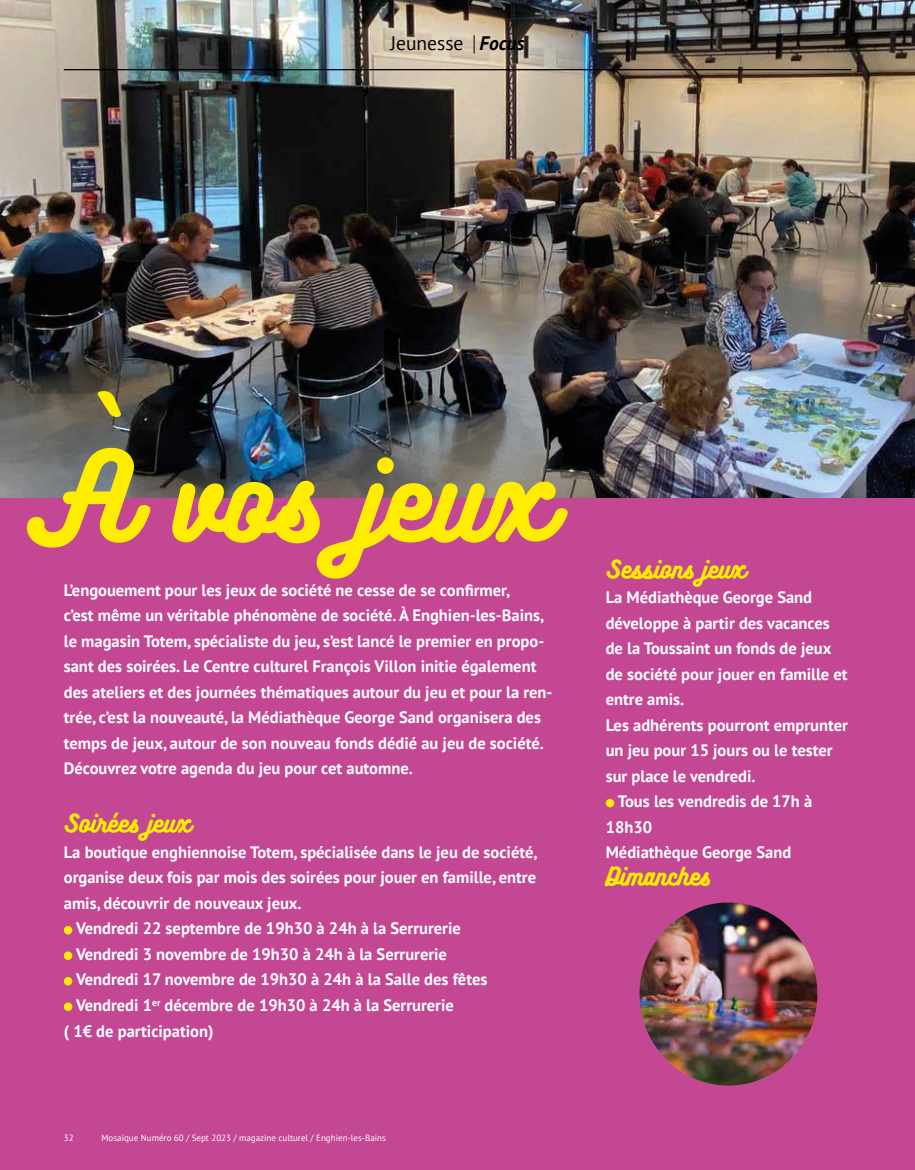
<style>
.page{position:relative;width:915px;height:1170px;background:#fff}
.page>*{position:absolute;margin:0;border:0;box-sizing:border-box;transform-origin:0 0}
.t1{font:100.65px "Bukhari Script";color:#ffed00}
.t2{font:22.5px "Bukhari Script";color:#ffed00}
.t3{font:19.5px "PT Sans";color:#000}
.t4{font:700 16.5px/25.5px "PT Sans";color:#fff}
.t5{font:9px "PT Sans";color:#fff}
.s1{font-weight:700;font-style:italic}
</style>
<div class="page">
<div style="left:0;top:497px;width:914px;height:672px;background:#c34793"></div>
<img style="left:0;top:0;width:914px;height:497px">
<svg style="left:473px;top:35px;width:1px;height:18px"></svg>
<hr style="left:64px;top:69px;width:786px;height:1px;background:#000">
<div style="left:64px;top:925px;width:8px;height:9px;background:#ffed00;border-radius:50%"></div>
<div style="left:64px;top:951px;width:8px;height:8px;background:#ffed00;border-radius:50%"></div>
<div style="left:64px;top:976px;width:8px;height:9px;background:#ffed00;border-radius:50%"></div>
<div style="left:64px;top:1002px;width:8px;height:8px;background:#ffed00;border-radius:50%"></div>
<img style="left:639px;top:902px;width:178px;height:183px">
<svg style="left:605px;top:798px;width:9px;height:9px"></svg>
<p class="t3" style="left:390px;top:31px;width:135px">Jeunesse <span class="s1">Focus</span></p>
<h1 class="t1" style="left:74px;top:385px;width:35px">`</h1>
<h1 class="t1" style="left:64px;top:445px;width:489px">Avos jeux</h1>
<p class="t4" style="left:64px;top:576px;width:490px">L’engouement pour les jeux de société ne cesse de se confirmer,<br>c’est même un véritable phénomène de société. À Enghien-les-Bains, le magasin Totem, spécialiste du jeu, s’est lancé le premier en propo&shy;sant des soirées. Le Centre culturel François Villon initie également des ateliers et des journées thématiques autour du jeu et pour la ren&shy;trée, c’est la nouveauté, la Médiathèque George Sand organisera des temps de jeux, autour de son nouveau fonds dédié au jeu de société.<br>Découvrez votre agenda du jeu pour cet automne.</p>
<h2 class="t2" style="left:64px;top:811px;width:128px">Soirées jeux</h2>
<p class="t4" style="left:64px;top:839px;width:474px">La boutique enghiennoise Totem, spécialisée dans le jeu de société,</p>
<p class="t4" style="left:64px;top:864px;width:473px">organise deux fois par mois des soirées pour jouer en famille, entre</p>
<p class="t4" style="left:64px;top:890px;width:239px">amis, découvrir de nouveaux jeux.</p>
<p class="t4" style="left:76px;top:915px;width:386px">Vendredi 22 septembre de 19h30 à 24h à la Serrurerie</p>
<p class="t4" style="left:76px;top:941px;width:372px">Vendredi 3 novembre de 19h30 à 24h à la Serrurerie</p>
<p class="t4" style="left:76px;top:966px;width:412px">Vendredi 17 novembre de 19h30 à 24h à la Salle des fêtes</p>
<p class="t4" style="left:76px;top:992px;width:379px">Vendredi 1<sup>er</sup> décembre de 19h30 à 24h à la Serrurerie</p>
<p class="t4" style="left:64px;top:1017px;width:151px">( 1€ de participation)</p>
<h2 class="t2" style="left:605px;top:556px;width:141px">Sessions jeux</h2>
<p class="t4" style="left:605px;top:584px;width:208px">La Médiathèque George Sand</p>
<p class="t4" style="left:605px;top:609px;width:225px">développe à partir des vacances</p>
<p class="t4" style="left:605px;top:635px;width:227px">de la Toussaint un fonds de jeux</p>
<p class="t4" style="left:605px;top:660px;width:243px">de société pour jouer en famille et</p>
<p class="t4" style="left:605px;top:686px;width:80px">entre amis.</p>
<p class="t4" style="left:605px;top:711px;width:244px">Les adhérents pourront emprunter</p>
<p class="t4" style="left:605px;top:737px;width:228px">un jeu pour 15 jours ou le tester</p>
<p class="t4" style="left:605px;top:762px;width:151px">sur place le vendredi.</p>
<p class="t4" style="left:617px;top:788px;width:196px">Tous les vendredis de 17h à</p>
<p class="t4" style="left:605px;top:813px;width:48px">18h30</p>
<p class="t4" style="left:605px;top:839px;width:187px">Médiathèque George Sand</p>
<h2 class="t2" style="left:605px;top:864px;width:106px">Dimanches</h2>
<p class="t5" style="left:64px;top:1132px;width:11px">32</p>
<p class="t5" style="left:101px;top:1132px;width:286px">Mosaïque Numéro 60 / Sept 2023 / magazine culturel / Enghien-les-Bains</p>
</div>
